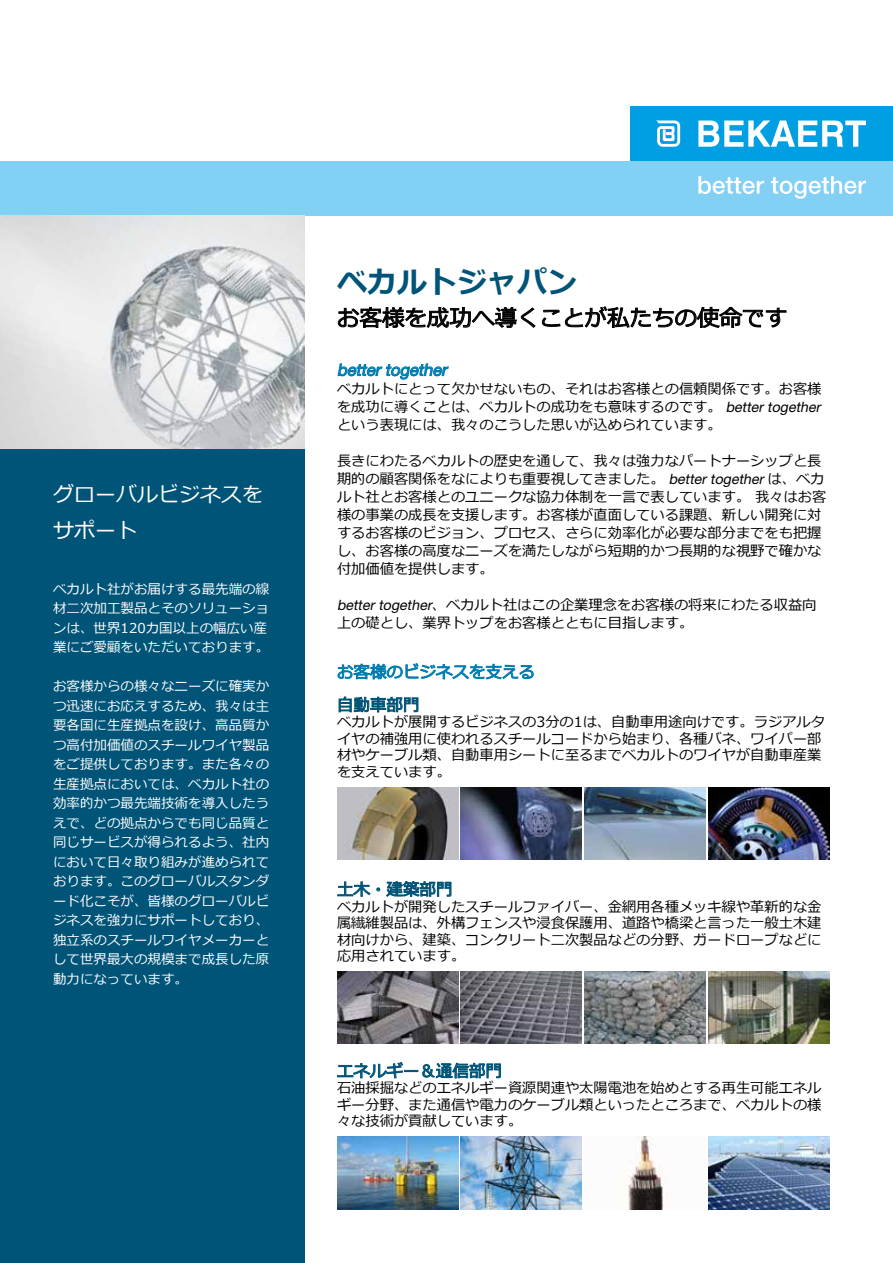
<style>
.page{position:relative;width:893px;height:1263px;background:#fff}
.page>*{position:absolute;margin:0;border:0;box-sizing:border-box;transform-origin:0 0}
.t1{font:700 30px "Meiryo";color:#005478}
.t2{font:22.5px "Meiryo";color:#000}
.t3{font:21px/36px "Meiryo";color:#fff}
.t4{font:16.5px "Meiryo";color:#005478}
.t5{font:italic 16.5px "Helvetica Neue LT Std";color:#007cb0}
.t6{font:16.5px "Meiryo";color:#007cb0}
.t7{font:14.25px/18px "Meiryo";color:#000}
.t8{font:13.5px/19.5px "Meiryo";color:#fff}
.s1{font-family:"Helvetica Neue LT Std";font-style:italic}
</style>
<div class="page">
<div style="left:0;top:448px;width:304px;height:815px;background:#005478"></div>
<svg style="left:338px;top:307px;width:198px;height:21px"></svg>
<svg style="left:542px;top:306px;width:244px;height:22px"></svg>
<svg style="left:338px;top:363px;width:111px;height:16px"></svg>
<svg style="left:337px;top:663px;width:197px;height:16px"></svg>
<svg style="left:339px;top:696px;width:79px;height:17px"></svg>
<svg style="left:337px;top:881px;width:43px;height:16px"></svg>
<svg style="left:386px;top:881px;width:65px;height:16px"></svg>
<svg style="left:337px;top:1062px;width:164px;height:16px"></svg>
<div style="left:0;top:161px;width:893px;height:54px;background:#83d0f5"></div>
<svg style="left:698px;top:176px;width:66px;height:18px"></svg>
<svg style="left:771px;top:176px;width:95px;height:23px"></svg>
<div style="left:630px;top:106px;width:263px;height:55px;background:#009fe3"></div>
<svg style="left:656px;top:120px;width:24px;height:27px"></svg>
<svg style="left:698px;top:120px;width:168px;height:27px"></svg>
<img style="left:0;top:215px;width:304px;height:233px">
<img style="left:337px;top:788px;width:121px;height:72px">
<img style="left:461px;top:788px;width:121px;height:72px">
<img style="left:584px;top:788px;width:122px;height:72px">
<img style="left:708px;top:788px;width:121px;height:72px">
<img style="left:337px;top:972px;width:121px;height:72px">
<img style="left:461px;top:972px;width:121px;height:72px">
<img style="left:584px;top:972px;width:122px;height:72px">
<img style="left:708px;top:972px;width:121px;height:72px">
<img style="left:337px;top:1137px;width:121px;height:72px">
<img style="left:461px;top:1137px;width:121px;height:72px">
<img style="left:627px;top:1137px;width:43px;height:72px">
<img style="left:708px;top:1137px;width:121px;height:72px">
<h3 class="t3" style="left:53px;top:478px;width:212px">グローバルビジネスをサポート</h3>
<p class="t8" style="left:53px;top:580px;width:218px">ベカルト社がお届けする最先端の線材二次加工製品とそのソリューションは、世界120カ国以上の幅広い産業にご愛顧をいただいております。</p>
<p class="t8" style="left:53px;top:677px;width:218px;text-align:justify">お客様からの様々なニーズに確実かつ迅速にお応えするため、我々は主要各国に生産拠点を設け、高品質かつ高付加価値のスチールワイヤ製品をご提供しております。また各々の生産拠点においては、ベカルト社の効率的かつ最先端技術を導入したうえで、どの拠点からでも同じ品質と同じサービスが得られるよう、社内において日々取り組みが進められております。このグローバルスタンダード化こそが、皆様のグローバルビジネスを強力にサポートしており、独立系のスチールワイヤメーカーとして世界最大の規模まで成長した原動力になっています。</p>
<h1 class="t1" style="left:337px;top:261px;width:241px">ベカルトジャパン</h1>
<h2 class="t2" style="left:337px;top:302px;width:452px">お客様を成功へ導くことが私たちの使命です</h2>
<p class="t5" style="left:337px;top:360px;width:115px">better together</p>
<p class="t7" style="left:337px;top:381px;width:488px">ベカルトにとって欠かせないもの、それはお客様との信頼関係です。お客様を成功に導くことは、ベカルトの成功をも意味するのです。 <span class="s1">better together</span>という表現には、我々のこうした思いが込められています。</p>
<p class="t7" style="left:337px;top:453px;width:491px">長きにわたるベカルトの歴史を通して、我々は強力なパートナーシップと長期的の顧客関係をなによりも重要視してきました。 <span class="s1">better together</span> は、ベカルト社とお客様とのユニークな協力体制を一言で表しています。 我々はお客様の事業の成長を支援します。お客様が直面している課題、新しい開発に対するお客様のビジョン、プロセス、さらに効率化が必要な部分までをも把握し、お客様の高度なニーズを満たしながら短期的かつ長期的な視野で確かな付加価値を提供します。</p>
<p class="t7" style="left:337px;top:597px;width:481px"><span class="s1">better together</span>、ベカルト社はこの企業理念をお客様の将来にわたる収益向上の礎とし、業界トップをお客様とともに目指します。</p>
<p class="t6" style="left:337px;top:660px;width:199px">お客様のビジネスを支える</p>
<p class="t4" style="left:337px;top:693px;width:84px">自動車部門</p>
<p class="t7" style="left:337px;top:715px;width:489px;line-height:16.5px">ベカルトが展開するビジネスの3分の1は、自動車用途向けです。ラジアルタイヤの補強用に使われるスチールコードから始まり、各種バネ、ワイパー部材やケーブル類、自動車用シートに至るまでベカルトのワイヤが自動車産業を支えています。</p>
<p class="t4" style="left:337px;top:878px;width:117px">土木・建築部門</p>
<p class="t7" style="left:337px;top:899px;width:486px;line-height:16.5px;text-align:justify">ベカルトが開発したスチールファイバー、金網用各種メッキ線や革新的な金属繊維製品は、外構フェンスや浸食保護用、道路や橋梁と言った一般土木建材向けから、建築、コンクリート二次製品などの分野、ガードロープなどに応用されています。</p>
<p class="t4" style="left:337px;top:1059px;width:166px">エネルギー＆通信部門</p>
<p class="t7" style="left:337px;top:1081px;width:486px;line-height:16.5px;text-align:justify">石油採掘などのエネルギー資源関連や太陽電池を始めとする再生可能エネルギー分野、また通信や電力のケーブル類といったところまで、ベカルトの様々な技術が貢献しています。</p>
</div>
